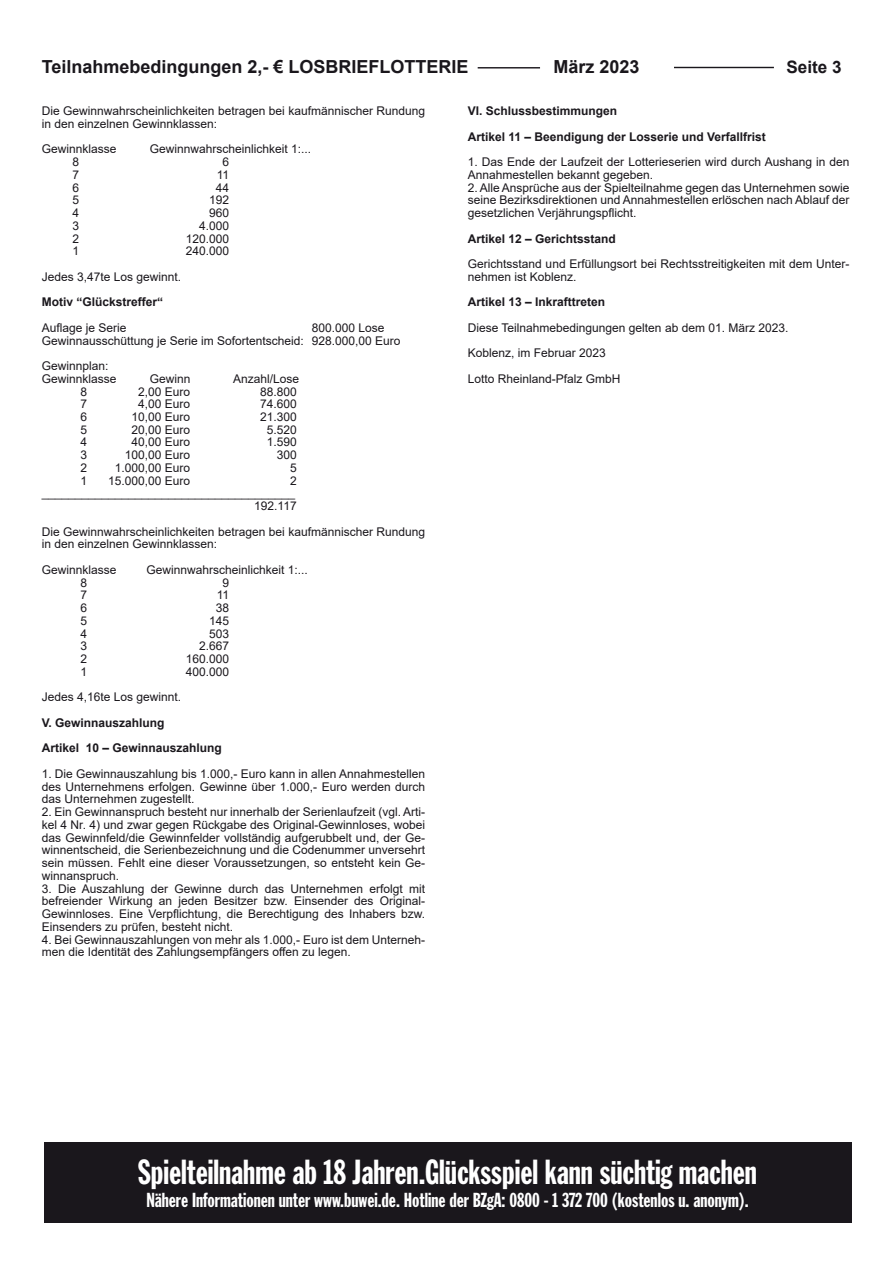
<style>
.page{position:relative;width:893px;height:1263px;background:#fff}
.page>*{position:absolute;margin:0;border:0;box-sizing:border-box;transform-origin:0 0}
.t1{font:34.2px "Franklin Gothic Std Extra Cond";color:#fff}
.t2{font:19.95px "Franklin Gothic Std Extra Cond";color:#fff}
.t3{font:700 18px "Arial";color:#1a171c}
.t4{font:700 17.1px "Arial";color:#1a171c}
.t5{font:12px/12.8px "Arial";color:#1a171c}
.t6{font:700 12px/25.5px "Arial";color:#1a171c}
</style>
<div class="page">
<div style="left:44px;top:1142px;width:807px;height:81px;background:#1a171c"></div>
<hr style="left:478px;top:67px;width:62px;height:1px;background:#1a171c">
<hr style="left:674px;top:67px;width:100px;height:1px;background:#1a171c">
<h3 class="t3" style="left:42px;top:55px;width:428px">Teilnahmebedingungen 2,- € LOSBRIEFLOTTERIE</h3>
<h3 class="t3" style="left:553px;top:55px;width:88px">März 2023</h3>
<h3 class="t4" style="left:786px;top:56px;width:57px">Seite 3</h3>
<p class="t6" style="left:468px;top:98px;width:300px">VI. Schlussbestimmungen<br>Artikel 11 – Beendigung der Losserie und Verfallfrist</p>
<p class="t5" style="left:468px;top:155px;width:383px">1. Das Ende der Laufzeit der Lotterieserien wird durch Aushang in den<br>Annahmestellen bekannt gegeben.</p>
<p class="t5" style="left:468px;top:181px;width:383px;text-align:justify">2. Alle Ansprüche aus der Spielteilnahme gegen das Unternehmen sowie seine Bezirksdirektionen und Annahmestellen erlöschen nach Ablauf der gesetzlichen Verjährungspflicht.</p>
<p class="t6" style="left:468px;top:226px;width:150px">Artikel 12 – Gerichtsstand</p>
<p class="t5" style="left:468px;top:257px;width:383px">Gerichtsstand und Erfüllungsort bei Rechtsstreitigkeiten mit dem Unter&shy;nehmen ist Koblenz.</p>
<p class="t6" style="left:468px;top:290px;width:139px">Artikel 13 – Inkrafttreten</p>
<p class="t5" style="left:468px;top:315px;width:322px;line-height:25.5px">Diese Teilnahmebedingungen gelten ab dem 01. März 2023.<br>Koblenz, im Februar 2023<br>Lotto Rheinland-Pfalz GmbH</p>
<p class="t5" style="left:42px;top:104px;width:385px">Die Gewinnwahrscheinlichkeiten betragen bei kaufmännischer Rundung in den einzelnen Gewinnklassen:</p>
<p class="t5" style="left:42px;top:143px;width:76px">Gewinnklasse</p>
<p class="t5" style="left:150px;top:143px;width:163px">Gewinnwahrscheinlichkeit 1:...</p>
<p class="t5" style="left:73px;top:155px;width:8px">8</p>
<p class="t5" style="left:223px;top:155px;width:8px">6</p>
<p class="t5" style="left:73px;top:168px;width:8px">7</p>
<p class="t5" style="left:217px;top:168px;width:14px">11</p>
<p class="t5" style="left:73px;top:181px;width:8px">6</p>
<p class="t5" style="left:216px;top:181px;width:15px">44</p>
<p class="t5" style="left:73px;top:194px;width:8px">5</p>
<p class="t5" style="left:209px;top:194px;width:22px">192</p>
<p class="t5" style="left:73px;top:206px;width:8px">4</p>
<p class="t5" style="left:209px;top:206px;width:22px">960</p>
<p class="t5" style="left:73px;top:219px;width:8px">3</p>
<p class="t5" style="left:199px;top:219px;width:32px">4.000</p>
<p class="t5" style="left:73px;top:232px;width:8px">2</p>
<p class="t5" style="left:186px;top:232px;width:45px">120.000</p>
<p class="t5" style="left:73px;top:245px;width:8px">1</p>
<p class="t5" style="left:186px;top:245px;width:45px">240.000</p>
<p class="t5" style="left:42px;top:270px;width:141px">Jedes 3,47te Los gewinnt.</p>
<p class="t6" style="left:42px;top:290px;width:123px">Motiv “Glückstreffer“</p>
<p class="t5" style="left:42px;top:321px;width:86px">Auflage je Serie</p>
<p class="t5" style="left:42px;top:321px;width:360px;text-indent:270px">800.000 Lose<br>Gewinnausschüttung je Serie im Sofortentscheid: 928.000,00 Euro</p>
<p class="t5" style="left:42px;top:359px;width:76px">Gewinnplan:<br>Gewinnklasse</p>
<p class="t5" style="left:150px;top:372px;width:42px">Gewinn</p>
<p class="t5" style="left:233px;top:372px;width:68px">Anzahl/Lose</p>
<p class="t5" style="left:80px;top:385px;width:8px">8</p>
<p class="t5" style="left:138px;top:385px;width:54px">2,00 Euro</p>
<p class="t5" style="left:260px;top:385px;width:38px">88.800</p>
<p class="t5" style="left:80px;top:398px;width:8px">7</p>
<p class="t5" style="left:138px;top:398px;width:54px">4,00 Euro</p>
<p class="t5" style="left:260px;top:398px;width:38px">74.600</p>
<p class="t5" style="left:80px;top:410px;width:8px">6</p>
<p class="t5" style="left:132px;top:410px;width:60px">10,00 Euro</p>
<p class="t5" style="left:260px;top:410px;width:38px">21.300</p>
<p class="t5" style="left:80px;top:423px;width:8px">5</p>
<p class="t5" style="left:132px;top:423px;width:60px">20,00 Euro</p>
<p class="t5" style="left:267px;top:423px;width:32px">5.520</p>
<p class="t5" style="left:80px;top:436px;width:8px">4</p>
<p class="t5" style="left:132px;top:436px;width:60px">40,00 Euro</p>
<p class="t5" style="left:267px;top:436px;width:32px">1.590</p>
<p class="t5" style="left:80px;top:449px;width:8px">3</p>
<p class="t5" style="left:125px;top:449px;width:67px">100,00 Euro</p>
<p class="t5" style="left:277px;top:449px;width:22px">300</p>
<p class="t5" style="left:80px;top:461px;width:8px">2</p>
<p class="t5" style="left:115px;top:461px;width:77px">1.000,00 Euro</p>
<p class="t5" style="left:290px;top:461px;width:8px">5</p>
<p class="t5" style="left:80px;top:474px;width:8px">1</p>
<p class="t5" style="left:108px;top:474px;width:84px">15.000,00 Euro</p>
<p class="t5" style="left:42px;top:474px;width:256px;text-align:right">2 ______________________________________<br>192.117</p>
<p class="t5" style="left:42px;top:525px;width:385px">Die Gewinnwahrscheinlichkeiten betragen bei kaufmännischer Rundung in den einzelnen Gewinnklassen:</p>
<p class="t5" style="left:42px;top:563px;width:76px">Gewinnklasse</p>
<p class="t5" style="left:146px;top:563px;width:163px">Gewinnwahrscheinlichkeit 1:...</p>
<p class="t5" style="left:80px;top:576px;width:8px">8</p>
<p class="t5" style="left:223px;top:576px;width:8px">9</p>
<p class="t5" style="left:80px;top:589px;width:8px">7</p>
<p class="t5" style="left:217px;top:589px;width:14px">11</p>
<p class="t5" style="left:80px;top:601px;width:8px">6</p>
<p class="t5" style="left:216px;top:601px;width:15px">38</p>
<p class="t5" style="left:80px;top:614px;width:8px">5</p>
<p class="t5" style="left:209px;top:614px;width:22px">145</p>
<p class="t5" style="left:80px;top:627px;width:8px">4</p>
<p class="t5" style="left:209px;top:627px;width:22px">503</p>
<p class="t5" style="left:80px;top:640px;width:8px">3</p>
<p class="t5" style="left:199px;top:640px;width:32px">2.667</p>
<p class="t5" style="left:80px;top:652px;width:8px">2</p>
<p class="t5" style="left:186px;top:652px;width:45px">160.000</p>
<p class="t5" style="left:80px;top:665px;width:8px">1</p>
<p class="t5" style="left:186px;top:665px;width:45px">400.000</p>
<p class="t5" style="left:42px;top:691px;width:141px">Jedes 4,16te Los gewinnt.</p>
<p class="t6" style="left:42px;top:710px;width:182px">V. Gewinnauszahlung<br>Artikel 10 – Gewinnauszahlung</p>
<p class="t5" style="left:42px;top:767px;width:385px;text-align:justify">1. Die Gewinnauszahlung bis 1.000,- Euro kann in allen Annahmestellen des Unternehmens erfolgen. Gewinne über 1.000,- Euro werden durch das Unternehmen zugestellt.</p>
<p class="t5" style="left:42px;top:805px;width:385px;text-align:justify">2. Ein Gewinnanspruch besteht nur innerhalb der Serienlaufzeit (vgl. Arti&shy;kel 4 Nr. 4) und zwar gegen Rückgabe des Original-Gewinnloses, wobei das Gewinnfeld/die Gewinnfelder vollständig aufgerubbelt und, der Ge&shy;winnentscheid, die Serienbezeichnung und die Codenummer unversehrt sein müssen. Fehlt eine dieser Voraussetzungen, so entsteht kein Ge&shy;winnanspruch.</p>
<p class="t5" style="left:42px;top:882px;width:385px;text-align:justify">3. Die Auszahlung der Gewinne durch das Unternehmen erfolgt mit befreiender Wirkung an jeden Besitzer bzw. Einsender des Original-Gewinnloses. Eine Verpflichtung, die Berechtigung des Inhabers bzw.<br>Einsenders zu prüfen, besteht nicht.</p>
<p class="t5" style="left:42px;top:933px;width:385px">4. Bei Gewinnauszahlungen von mehr als 1.000,- Euro ist dem Unterneh&shy;men die Identität des Zahlungsempfängers offen zu legen.</p>
<h1 class="t1" style="left:138px;top:1154px;width:620px">Spielteilnahme ab 18 Jahren.Glücksspiel kann süchtig machen</h1>
<h2 class="t2" style="left:146px;top:1189px;width:604px">Nähere Informationen unter www.buwei.de. Hotline der BZgA: 0800 - 1 372 700 (kostenlos u. anonym).</h2>
</div>
